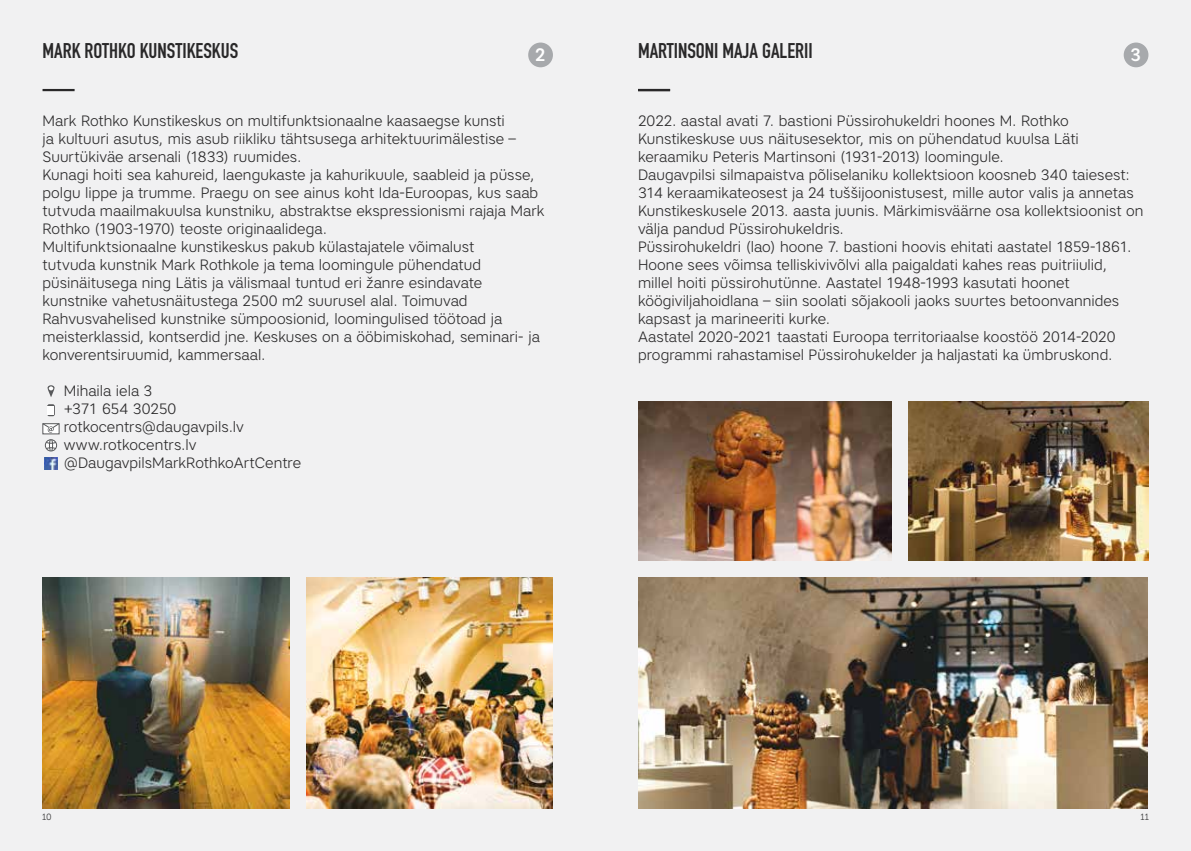
<style>
.page{position:relative;width:1191px;height:851px;background:#fff}
.page>*{position:absolute;margin:0;border:0;box-sizing:border-box;transform-origin:0 0}
.t1{font:700 21px "DIN Condensed";color:#292829}
.t2{font:500 18px "Artico";color:#fff}
.t3{font:300 15px/18px "Artico";color:#292829}
.t4{font:9px "Museo Sans Cyrl 300";color:#383839}
</style>
<div class="page">
<div style="left:0;top:0;width:1191px;height:850px;background:#f1f1f2"></div>
<hr style="left:43px;top:89px;width:32px;height:2px;background:#292829">
<img style="left:306px;top:577px;width:247px;height:231px">
<img style="left:43px;top:577px;width:246px;height:231px">
<hr style="left:638px;top:89px;width:32px;height:2px;background:#292829">
<img style="left:638px;top:401px;width:254px;height:159px">
<img style="left:638px;top:577px;width:509px;height:231px">
<img style="left:909px;top:401px;width:239px;height:159px">
<svg style="left:48px;top:385px;width:7px;height:12px"></svg>
<svg style="left:45px;top:439px;width:12px;height:12px"></svg>
<svg style="left:45px;top:457px;width:12px;height:12px"></svg>
<svg style="left:47px;top:404px;width:8px;height:12px"></svg>
<svg style="left:43px;top:432px;width:16px;height:2px"></svg>
<svg style="left:42px;top:423px;width:18px;height:9px"></svg>
<div style="left:528px;top:43px;width:25px;height:24px;background:#a7a9ac;border-radius:50%"></div>
<div style="left:1123px;top:43px;width:25px;height:24px;background:#a7a9ac;border-radius:50%"></div>
<h1 class="t1" style="left:43px;top:36px;width:197px">MARK ROTHKO KUNSTIKESKUS</h1>
<p class="t2" style="left:534px;top:43px;width:13px">2</p>
<h1 class="t1" style="left:638px;top:36px;width:176px">MARTINSONI MAJA GALERII</h1>
<p class="t2" style="left:1130px;top:43px;width:13px">3</p>
<p class="t3" style="left:43px;top:111px;width:503px">Mark Rothko Kunstikeskus on multifunktsionaalne kaasaegse kunsti<br>ja kultuuri asutus, mis asub riikliku tähtsusega arhitektuurimälestise – Suurtükiväe arsenali (1833) ruumides.<br>Kunagi hoiti sea kahureid, laengukaste ja kahurikuule, saableid ja püsse, polgu lippe ja trumme. Praegu on see ainus koht Ida-Euroopas, kus saab tutvuda maailmakuulsa kunstniku, abstraktse ekspressionismi rajaja Mark Rothko (1903-1970) teoste originaalidega.<br>Multifunktsionaalne kunstikeskus pakub külastajatele võimalust<br>tutvuda kunstnik Mark Rothkole ja tema loomingule pühendatud püsinäitusega ning Lätis ja välismaal tuntud eri žanre esindavate kunstnike vahetusnäitustega 2500 m2 suurusel alal. Toimuvad Rahvusvahelised kunstnike sümpoosionid, loomingulised töötoad ja meisterklassid, kontserdid jne. Keskuses on a ööbimiskohad, seminari- ja konverentsiruumid, kammersaal.</p>
<p class="t3" style="left:64px;top:381px;width:239px">Mihaila iela 3<br>+371 654 30250 rotkocentrs@daugavpils.lv www.rotkocentrs.lv @DaugavpilsMarkRothkoArtCentre</p>
<p class="t3" style="left:638px;top:111px;width:507px">2022. aastal avati 7. bastioni Püssirohukeldri hoones M. Rothko Kunstikeskuse uus näitusesektor, mis on pühendatud kuulsa Läti keraamiku Peteris Martinsoni (1931-2013) loomingule.<br>Daugavpilsi silmapaistva põliselaniku kollektsioon koosneb 340 taiesest:<br>314 keraamikateosest ja 24 tuššijoonistusest, mille autor valis ja annetas Kunstikeskusele 2013. aasta juunis. Märkimisväärne osa kollektsioonist on välja pandud Püssirohukeldris.<br>Püssirohukeldri (lao) hoone 7. bastioni hoovis ehitati aastatel 1859-1861.<br>Hoone sees võimsa telliskivivõlvi alla paigaldati kahes reas puitriiulid, millel hoiti püssirohutünne. Aastatel 1948-1993 kasutati hoonet köögiviljahoidlana – siin soolati sõjakooli jaoks suurtes betoonvannides kapsast ja marineeriti kurke.<br>Aastatel 2020-2021 taastati Euroopa territoriaalse koostöö 2014-2020 programmi rahastamisel Püssirohukelder ja haljastati ka ümbruskond.</p>
<p class="t4" style="left:42px;top:811px;width:11px">10</p>
<p class="t4" style="left:1140px;top:811px;width:10px">11</p>
</div>
